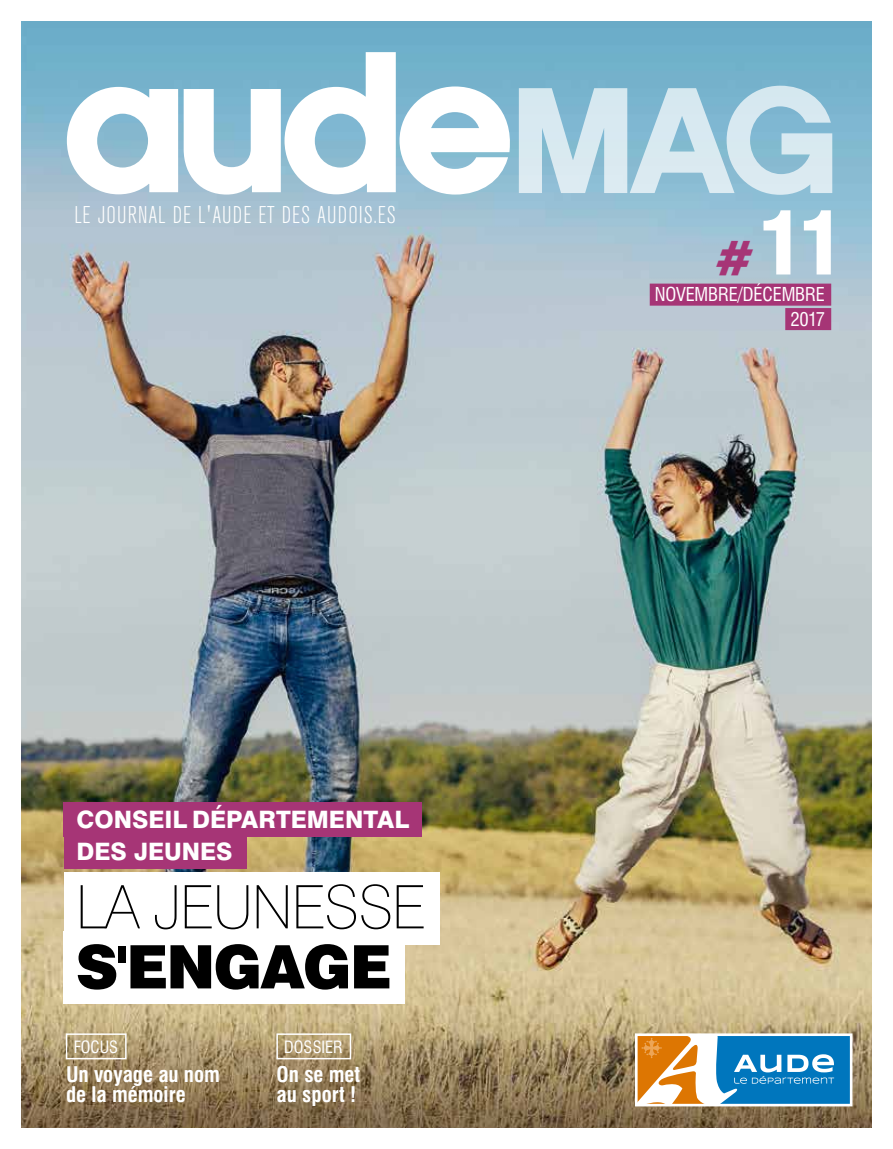
<style>
.page{position:relative;width:893px;height:1149px;background:#fff}
.page>*{position:absolute;margin:0;border:0;box-sizing:border-box;transform-origin:0 0}
.t1{font:900 condensed 84.75px "Swiss 721 BT";color:#fff}
.t2{font:100 60px "Swiss 721 BT";letter-spacing:-.02em;color:#000}
.t3{font:900 60px "Swiss 721 BT";letter-spacing:-.03em;color:#000}
.t4{font:300 condensed 24px "Akzidenz Grotesk BE";letter-spacing:.04em;color:#fff}
.t5{font:800 24px "Swiss 721 BT";color:#fff}
.t6{font:700 condensed 21px/19.5px "Swiss 721 BT";color:#fff}
.t7{font:condensed 18.6px/24.5px "Swiss 721 BT";letter-spacing:-.01em;color:#fff;text-align:right}
.t8{font:condensed 16.5px "Swiss 721 BT";color:#fff}
.s1{font-stretch:normal;font-size:47.4px;color:#a63576}
</style>
<div class="page">
<img style="left:21px;top:21px;width:851px;height:1106px">
<div style="left:650px;top:283px;width:181px;height:22px;background:#a63576"></div>
<div style="left:785px;top:308px;width:46px;height:22px;background:#a63576"></div>
<div style="left:711px;top:1034px;width:140px;height:70px;background:#0076bd"></div>
<svg style="left:639px;top:1037px;width:195px;height:65px"></svg>
<div style="left:635px;top:1033px;width:217px;height:73px;border:3px solid #fff"></div>
<svg style="left:65px;top:51px;width:769px;height:145px"></svg>
<div style="left:276px;top:1033px;width:75px;height:26px;border:2px solid #fff"></div>
<div style="left:66px;top:1033px;width:61px;height:26px;border:2px solid #fff"></div>
<div style="left:64px;top:833px;width:183px;height:34px;background:#a63576"></div>
<div style="left:64px;top:802px;width:358px;height:34px;background:#a63576"></div>
<div style="left:64px;top:872px;width:376px;height:72px;background:#fff"></div>
<div style="left:64px;top:931px;width:341px;height:72px;background:#fff"></div>
<p class="t4" style="left:74px;top:201px;width:323px">LE JOURNAL DE L'AUDE ET DES AUDOIS.ES</p>
<p class="t5" style="left:77px;top:804px;width:334px">CONSEIL DÉPARTEMENTAL</p>
<p class="t5" style="left:77px;top:836px;width:158px">DES JEUNES</p>
<h2 class="t2" style="left:76px;top:870px;width:352px">LA JEUNESSE</h2>
<h2 class="t3" style="left:76px;top:930px;width:318px">S'ENGAGE</h2>
<p class="t8" style="left:74px;top:1036px;width:44px">FOCUS</p>
<p class="t8" style="left:284px;top:1036px;width:60px">DOSSIER</p>
<p class="t6" style="left:66px;top:1064px;width:155px">Un voyage au nom de la mémoire</p>
<p class="t6" style="left:277px;top:1064px;width:85px">On se met au sport !</p>
<h1 class="t1" style="left:716px;top:193px;width:129px"><span class="s1">#</span>11</h1>
<p class="t7" style="left:655px;top:282px;width:172px">NOVEMBRE/DÉCEMBRE<br>2017</p>
</div>
